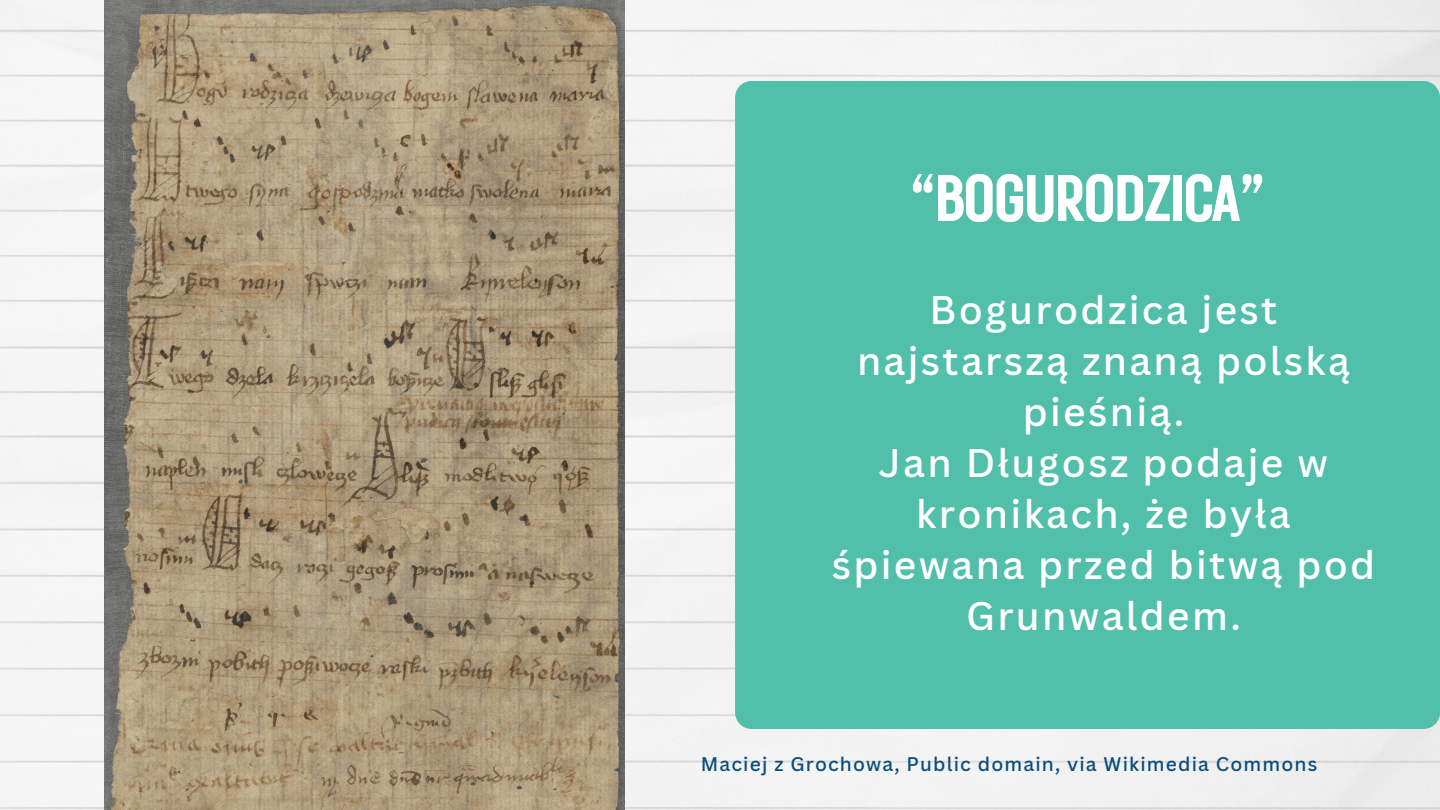
<style>
.page{position:relative;width:1440px;height:810px;background:#fff}
.page>*{position:absolute;margin:0;border:0;box-sizing:border-box;transform-origin:0 0}
.t1{font:65.6px "Rustic Printed";letter-spacing:-.06em;color:#fff}
.t2{font:500 38.8px/51px "Canva Sans";letter-spacing:.06em;color:#fff;text-align:center}
.t3{font:500 19.2px "Canva Sans";letter-spacing:.06em;color:#0b4e7c}
</style>
<div class="page">
<img style="left:0;top:0;width:1440px;height:810px">
<div style="left:735px;top:81px;width:705px;height:648px;background:#52bfaa"></div>
<img style="left:104px;top:0;width:520px;height:810px">
<p class="t1" style="left:908px;top:154px;width:360px">“BOGURODZICA”</p>
<p class="t2" style="left:857px;top:284px;width:494px">Bogurodzica jest najstarszą znaną polską pieśnią.</p>
<p class="t2" style="left:832px;top:437px;width:545px">Jan Długosz podaje w kronikach, że była śpiewana przed bitwą pod<br>Grunwaldem.</p>
<p class="t3" style="left:701px;top:750px;width:618px">Maciej z Grochowa, Public domain, via Wikimedia Commons</p>
</div>
